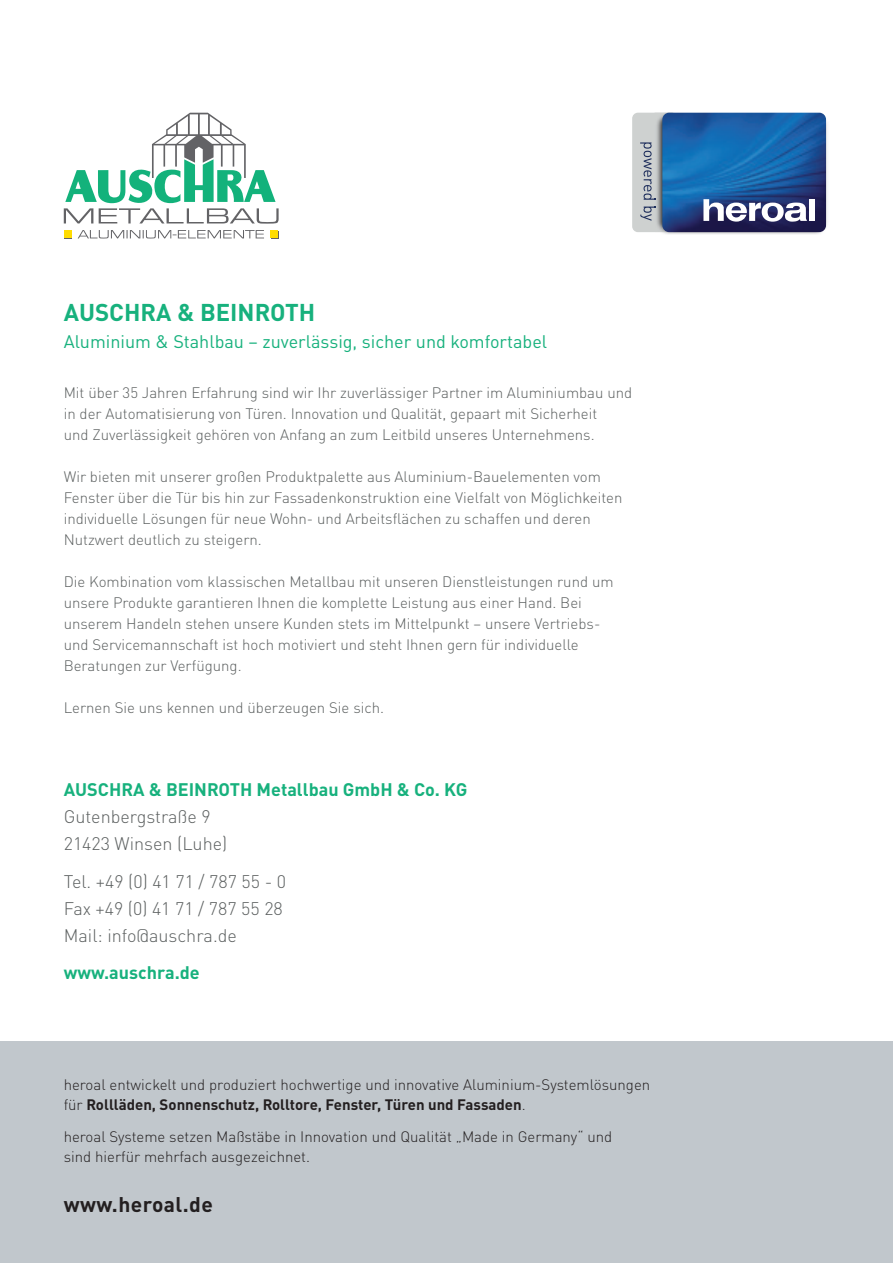
<style>
.page{position:relative;width:893px;height:1263px;background:#fff}
.page>*{position:absolute;margin:0;border:0;box-sizing:border-box;transform-origin:0 0}
.t1{font:700 24px "DIN Pro";color:#17b17d}
.t2{font:700 21px "DIN Pro";letter-spacing:.02em;color:#231f20}
.t3{font:300 18px/27px "DIN Pro";color:#5b5f5f}
.t4{font:18px "DIN Pro";color:#17b17d}
.t5{font:700 18px "DIN Pro";color:#17b17d}
.t6{font:300 15px/21px "DIN Pro";color:#5b5f5f}
.t7{font:300 15px/19.5px "DIN Pro";color:#231f20}
.s1{font-weight:700}
</style>
<div class="page">
<div style="left:64px;top:231px;width:8px;height:8px;background:#636366"></div>
<div style="left:64px;top:230px;width:8px;height:8px;background:#ffdc01"></div>
<svg style="left:78px;top:230px;width:186px;height:8px"></svg>
<svg style="left:64px;top:113px;width:215px;height:111px"></svg>
<div style="left:271px;top:231px;width:8px;height:8px;background:#636366"></div>
<div style="left:270px;top:230px;width:8px;height:8px;background:#ffdc01"></div>
<div style="left:0;top:1042px;width:893px;height:221px;background:#c1c7cc"></div>
<img style="left:660px;top:120px;width:167px;height:114px">
<svg style="left:632px;top:113px;width:30px;height:119px;background:#b9bcbf"></svg>
<img style="left:662px;top:113px;width:164px;height:119px">
<div style="left:809px;top:199px;width:6px;height:22px;background:#fff"></div>
<svg style="left:703px;top:199px;width:104px;height:23px"></svg>
<h1 class="t1" style="left:64px;top:293px;width:253px">AUSCHRA &amp; BEINROTH</h1>
<p class="t4" style="left:64px;top:328px;width:485px">Aluminium &amp; Stahlbau – zuverlässig, sicher und komfortabel</p>
<p class="t6" style="left:64px;top:381px;width:570px">Mit über 35 Jahren Erfahrung sind wir Ihr zuverlässiger Partner im Aluminiumbau und in der Automatisierung von Türen. Innovation und Qualität, gepaart mit Sicherheit<br>und Zuverlässigkeit gehören von Anfang an zum Leitbild unseres Unternehmens.</p>
<p class="t6" style="left:64px;top:465px;width:560px">Wir bieten mit unserer großen Produktpalette aus Aluminium-Bauelementen vom Fenster über die Tür bis hin zur Fassadenkonstruktion eine Vielfalt von Möglichkeiten individuelle Lösungen für neue Wohn- und Arbeitsflächen zu schaffen und deren Nutzwert deutlich zu steigern.</p>
<p class="t6" style="left:64px;top:570px;width:551px">Die Kombination vom klassischen Metallbau mit unseren Dienstleistungen rund um unsere Produkte garantieren Ihnen die komplette Leistung aus einer Hand. Bei unserem Handeln stehen unsere Kunden stets im Mittelpunkt – unsere Vertriebs&shy;und Servicemannschaft ist hoch motiviert und steht Ihnen gern für individuelle Beratungen zur Verfügung.</p>
<p class="t6" style="left:64px;top:696px;width:322px">Lernen Sie uns kennen und überzeugen Sie sich.</p>
<p class="t5" style="left:64px;top:774px;width:405px">AUSCHRA &amp; BEINROTH Metallbau GmbH &amp; Co. KG</p>
<p class="t3" style="left:64px;top:801px;width:165px">Gutenbergstraße 9<br>21423 Winsen (Luhe)</p>
<p class="t3" style="left:64px;top:866px;width:224px">Tel. +49 (0) 41 71 / 787 55 - 0<br>Fax +49 (0) 41 71 / 787 55 28<br>Mail: info@auschra.de</p>
<p class="t5" style="left:64px;top:957px;width:138px">www.auschra.de</p>
<p class="t7" style="left:64px;top:1074px;width:588px">heroal entwickelt und produziert hochwertige und innovative Aluminium-Systemlösungen für <span class="s1">Rollläden, Sonnenschutz, Rolltore, Fenster, Türen und Fassaden</span>.</p>
<p class="t7" style="left:64px;top:1125px;width:550px">heroal Systeme setzen Maßstäbe in Innovation und Qualität „Made in Germany“ und sind hierfür mehrfach ausgezeichnet.</p>
<h2 class="t2" style="left:64px;top:1187px;width:151px">www.heroal.de</h2>
</div>
